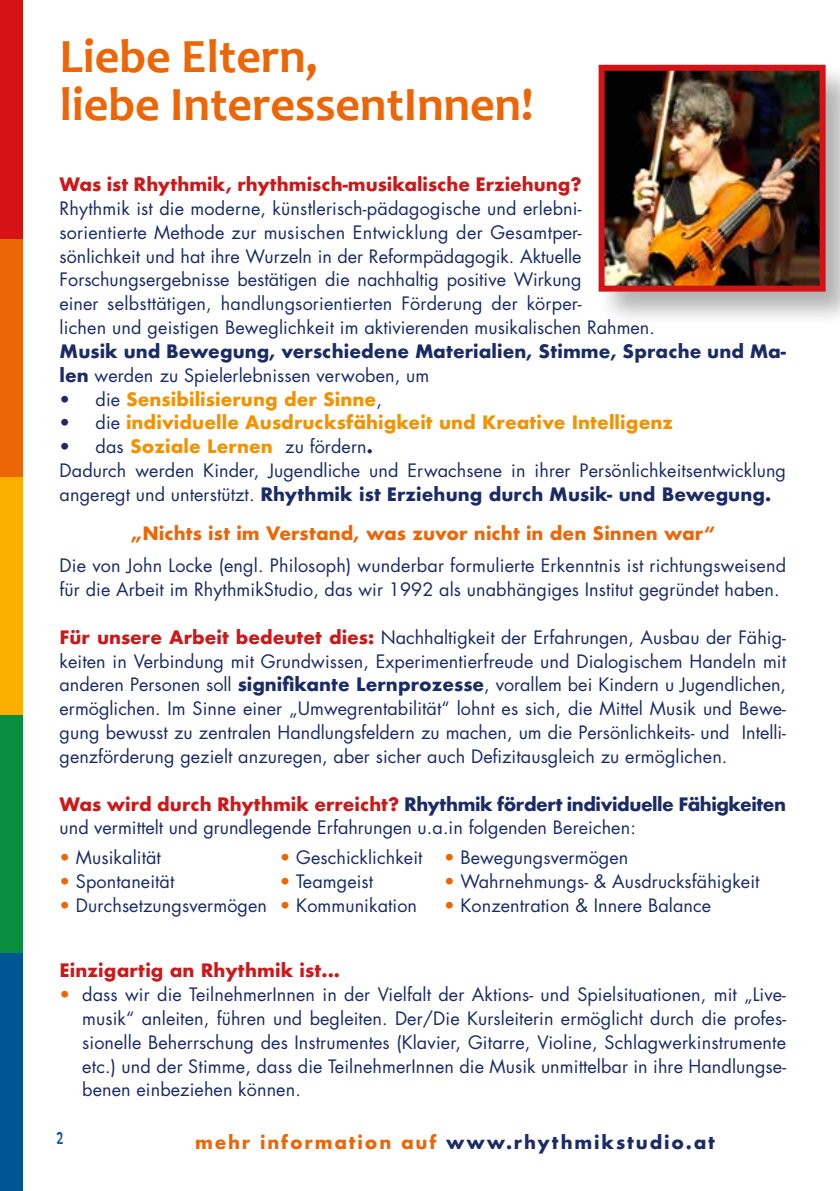
<style>
.page{position:relative;width:840px;height:1191px;background:#fff}
.page>*{position:absolute;margin:0;border:0;box-sizing:border-box;transform-origin:0 0}
.t1{font:700 48px/47.6px "Candara";color:#ec6608}
.t2{font:18px/23.8px "Futura";letter-spacing:.005em;color:#1a2b65}
.t3{font:700 18px/23.8px "Futura";letter-spacing:.005em;color:#1a2b65}
.t4{font:700 18px "Futura";letter-spacing:.005em;color:#f39200}
.t5{font:700 18px "Futura";color:#cd1719}
.t6{font:700 18px "Futura";letter-spacing:.005em;color:#ec6608}
.t7{font:700 18px "Futura";letter-spacing:.1em;color:#1a2b65}
.t8{font:18px "Inkpen 2 Script";color:#005693}
.s1{font-weight:400}
.s2{font-weight:400;color:#1a2b65}
.s3{font-weight:700;color:#f39200}
.s4{font-weight:700}
.s5{font-weight:700;color:#cd1719}
.s6{color:#ec6608}
</style>
<div class="page">
<div style="left:596px;top:63px;width:243px;height:265px;background:#000;opacity:.3"></div>
<img style="left:605px;top:72px;width:213px;height:213px">
<div style="left:598px;top:65px;width:227px;height:227px;border:6px solid #d51317"></div>
<div style="left:0;top:952px;width:23px;height:239px;background:#005693"></div>
<div style="left:0;top:714px;width:23px;height:238px;background:#098d3f"></div>
<div style="left:0;top:476px;width:23px;height:238px;background:#f9ae00"></div>
<div style="left:0;top:238px;width:23px;height:238px;background:#ec6608"></div>
<div style="left:0;top:0;width:23px;height:238px;background:#d51317"></div>
<h1 class="t1" style="left:60px;top:32px;width:475px">Liebe Eltern,<br>liebe InteressentInnen!</h1>
<p class="t5" style="left:60px;top:171px;width:523px">Was ist Rhythmik, rhythmisch-musikalische Erziehung?</p>
<p class="t2" style="left:60px;top:196px;width:596px">Rhythmik ist die moderne, künstlerisch-pädagogische und erlebni&shy;sorientierte Methode zur musischen Entwicklung der Gesamtper&shy;sönlichkeit und hat ihre Wurzeln in der Reformpädagogik. Aktuelle Forschungsergebnisse bestätigen die nachhaltig positive Wirkung<br>einer selbsttätigen, handlungsorientierten Förderung der körper-<br>lichen und geistigen Beweglichkeit im aktivierenden musikalischen Rahmen.</p>
<p class="t3" style="left:60px;top:339px;width:727px">Musik und Bewegung, verschiedene Materialien, Stimme, Sprache und Ma&shy;len <span class="s1">werden zu Spielerlebnissen verwoben, um</span></p>
<p class="t4" style="left:60px;top:386px;width:323px"><span class="s2">• die</span> Sensibilisierung der Sinne<span class="s2">,</span></p>
<p class="t4" style="left:60px;top:409px;width:614px"><span class="s2">• die</span> individuelle Ausdrucksfähigkeit und Kreative Intelligenz</p>
<p class="t2" style="left:60px;top:434px;width:727px">• das <span class="s3">Soziale Lernen</span> zu fördern<span class="s4">.<br></span>Dadurch werden Kinder, Jugendliche und Erwachsene in ihrer Persönlichkeitsentwicklung angeregt und unterstützt. <span class="s4">Rhythmik ist Erziehung durch Musik- und Bewegung.</span></p>
<p class="t6" style="left:130px;top:520px;width:585px">„Nichts ist im Verstand, was zuvor nicht in den Sinnen war“</p>
<p class="t2" style="left:60px;top:553px;width:727px">Die von John Locke (engl. Philosoph) wunderbar formulierte Erkenntnis ist richtungsweisend für die Arbeit im RhythmikStudio, das wir 1992 als unabhängiges Institut gegründet haben.</p>
<p class="t2" style="left:60px;top:625px;width:727px;text-align:justify"><span class="s5">Für unsere Arbeit bedeutet dies:</span> Nachhaltigkeit der Erfahrungen, Ausbau der Fähig&shy;keiten in Verbindung mit Grundwissen, Experimentierfreude und Dialogischem Handeln mit anderen Personen soll <span class="s4">signifikante Lernprozesse</span>, vorallem bei Kindern u Jugendlichen, ermöglichen. Im Sinne einer „Umwegrentabilität“ lohnt es sich, die Mittel Musik und Bewe&shy;gung bewusst zu zentralen Handlungsfeldern zu machen, um die Persönlichkeits- und Intelli&shy;genzförderung gezielt anzuregen, aber sicher auch Defizitausgleich zu ermöglichen.</p>
<p class="t2" style="left:60px;top:791px;width:727px"><span class="s5">Was wird durch Rhythmik erreicht?</span> <span class="s4">Rhythmik fördert individuelle Fähigkeiten </span>und vermittelt und grundlegende Erfahrungen u.a.in folgenden Bereichen:</p>
<p class="t2" style="left:60px;top:845px;width:103px"><span class="s6">•</span> Musikalität</p>
<p class="t2" style="left:280px;top:845px;width:350px"><span class="s6">•</span> Geschicklichkeit <span class="s6">•</span> Bewegungsvermögen</p>
<p class="t2" style="left:60px;top:869px;width:116px"><span class="s6">•</span> Spontaneität</p>
<p class="t2" style="left:280px;top:869px;width:95px"><span class="s6">•</span> Teamgeist</p>
<p class="t2" style="left:444px;top:869px;width:317px"><span class="s6">•</span> Wahrnehmungs- &amp; Ausdrucksfähigkeit</p>
<p class="t2" style="left:60px;top:893px;width:359px"><span class="s6">•</span> Durchsetzungsvermögen <span class="s6">•</span> Kommunikation</p>
<p class="t2" style="left:444px;top:893px;width:268px"><span class="s6">•</span> Konzentration &amp; Innere Balance</p>
<p class="t5" style="left:60px;top:957px;width:282px">Einzigartig an Rhythmik ist...</p>
<p class="t2" style="left:82px;top:982px;width:705px;text-align:justify;text-indent:-23px"><span class="s6">•</span> dass wir die TeilnehmerInnen in der Vielfalt der Aktions- und Spielsituationen, mit „Live&shy;musik“ anleiten, führen und begleiten. Der/Die Kursleiterin ermöglicht durch die profes&shy;sionelle Beherrschung des Instrumentes (Klavier, Gitarre, Violine, Schlagwerkinstrumente etc.) und der Stimme, dass die TeilnehmerInnen die Musik unmittelbar in ihre Handlungse&shy;benen einbeziehen können.</p>
<p class="t8" style="left:57px;top:1128px;width:9px">2</p>
<p class="t7" style="left:195px;top:1129px;width:521px"><span class="s6">mehr information auf</span> www.rhythmikstudio.at</p>
</div>
